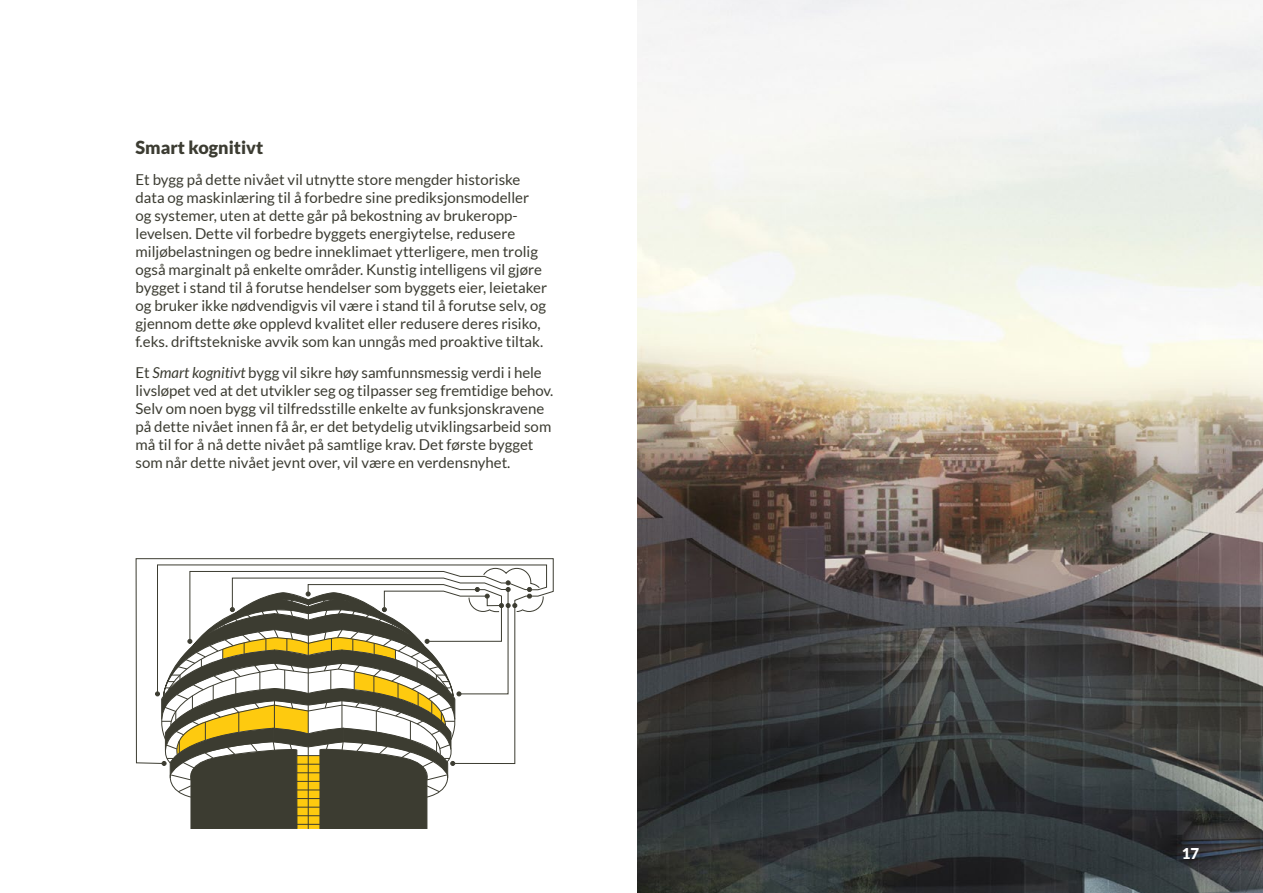
<style>
.page{position:relative;width:1263px;height:893px;background:#fff}
.page>*{position:absolute;margin:0;border:0;box-sizing:border-box;transform-origin:0 0}
.t1{font:900 18px "Lato";color:#3c3c32}
.t2{font:15px/18px "Lato";color:#3c3c32}
.t3{font:900 15px "Lato";color:#fff}
.s1{font-style:italic}
</style>
<div class="page">
<svg style="left:136px;top:558px;width:418px;height:206px"></svg>
<svg style="left:155px;top:568px;width:389px;height:261px"></svg>
<img style="left:638px;top:0;width:625px;height:893px">
<p class="t1" style="left:136px;top:137px;width:129px">Smart kognitivt</p>
<p class="t2" style="left:136px;top:171px;width:413px">Et bygg på dette nivået vil utnytte store mengder historiske data og maskinlæring til å forbedre sine prediksjonsmodeller og systemer, uten at dette går på bekostning av brukeropp&shy;levelsen. Dette vil forbedre byggets energiytelse, redusere miljøbelastningen og bedre inneklimaet ytterligere, men trolig også marginalt på enkelte områder. Kunstig intelligens vil gjøre bygget i stand til å forutse hendelser som byggets eier, leietaker og bruker ikke nødvendigvis vil være i stand til å forutse selv, og gjennom dette øke opplevd kvalitet eller redusere deres risiko, f.eks. driftstekniske avvik som kan unngås med proaktive tiltak.</p>
<p class="t2" style="left:136px;top:363px;width:419px">Et <span class="s1">Smart kognitivt</span> bygg vil sikre høy samfunnsmessig verdi i hele livsløpet ved at det utvikler seg og tilpasser seg fremtidige behov.<br>Selv om noen bygg vil tilfredsstille enkelte av funksjonskravene på dette nivået innen få år, er det betydelig utviklingsarbeid som må til for å nå dette nivået på samtlige krav. Det første bygget som når dette nivået jevnt over, vil være en verdensnyhet.</p>
<p class="t3" style="left:1182px;top:844px;width:19px">17</p>
</div>
